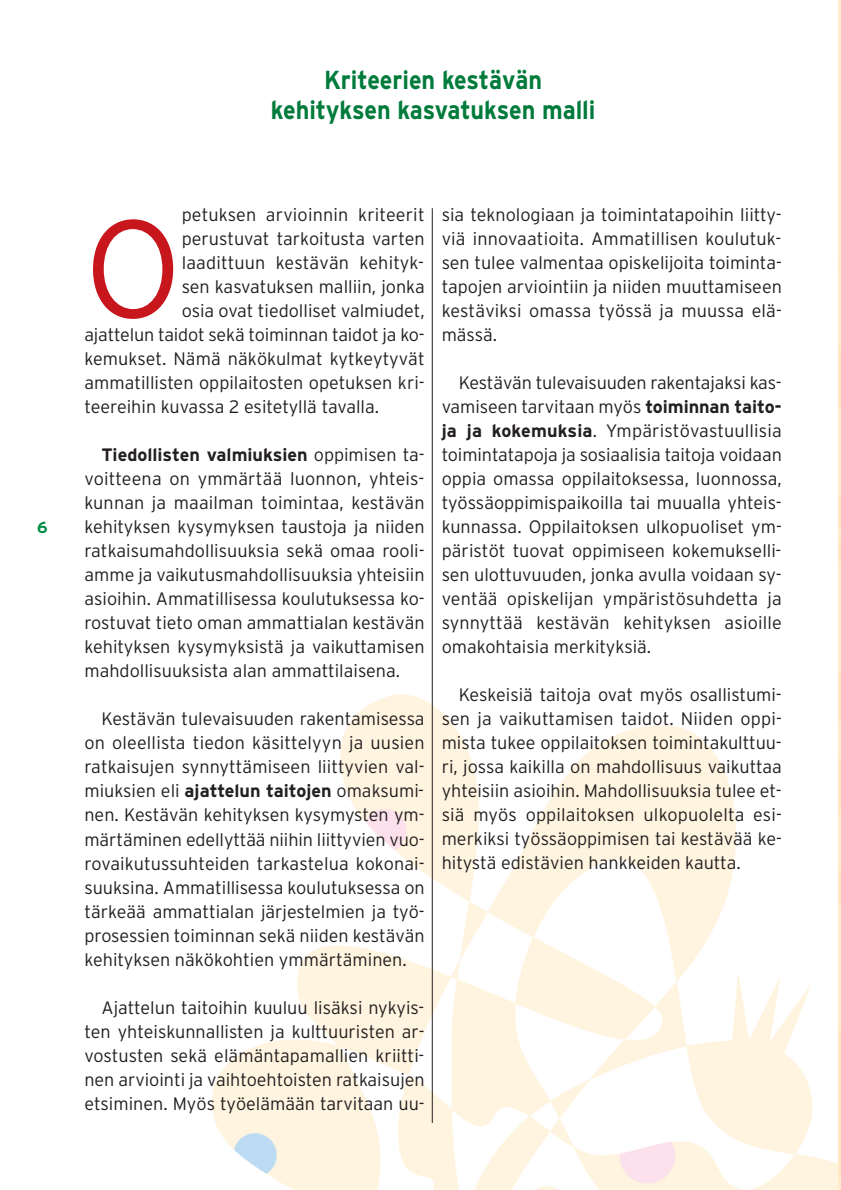
<style>
.page{position:relative;width:841px;height:1190px;background:#fff}
.page>*{position:absolute;margin:0;border:0;box-sizing:border-box;transform-origin:0 0}
.t1{font:300 138px "Interstate";color:#c8161d}
.t2{font:700 26px/30px "Interstate";color:#007b3b;text-align:center;scale:.9 1}
.t3{font:300 18px/24px "Interstate";color:#231f20;text-align:justify}
.t4{font:700 16px "Interstate";color:#008d45}
.s1{font-weight:700}
</style>
<div class="page">
<img style="left:212px;top:693px;width:626px;height:497px">
<hr style="left:432px;top:208px;width:1px;height:915px;background:#231f20">
<p class="t4" style="left:37px;top:522px;width:12px">6</p>
<h2 class="t2" style="left:271px;top:67px;width:362px">Kriteerien kestävän kehityksen kasvatuksen malli</h2>
<p class="t3" style="left:182px;top:205px;width:244px">petuksen arvioinnin kriteerit</p>
<p class="t3" style="left:182px;top:229px;width:244px">perustuvat tarkoitusta varten</p>
<p class="t3" style="left:182px;top:253px;width:244px">laadittuun kestävän kehityk-</p>
<p class="t3" style="left:182px;top:277px;width:244px">sen kasvatuksen malliin, jonka</p>
<p class="t3" style="left:182px;top:301px;width:244px">osia ovat tiedolliset valmiudet,</p>
<p class="t3" style="left:84px;top:325px;width:342px">ajattelun taidot sekä toiminnan taidot ja ko-</p>
<p class="t3" style="left:84px;top:349px;width:342px">kemukset. Nämä näkökulmat kytkeytyvät</p>
<p class="t3" style="left:84px;top:373px;width:342px">ammatillisten oppilaitosten opetuksen kri-</p>
<p class="t3" style="left:84px;top:397px;width:296px">teereihin kuvassa 2 esitetyllä tavalla.</p>
<p class="t3" style="left:84px;top:445px;width:342px;text-indent:17px"><span class="s1">Tiedollisten valmiuksien</span> oppimisen ta&shy;voitteena on ymmärtää luonnon, yhteis&shy;kunnan ja maailman toimintaa, kestävän kehityksen kysymyksen taustoja ja niiden ratkaisumahdollisuuksia sekä omaa rooli&shy;amme ja vaikutusmahdollisuuksia yhteisiin asioihin. Ammatillisessa koulutuksessa ko&shy;rostuvat tieto oman ammattialan kestävän kehityksen kysymyksistä ja vaikuttamisen mahdollisuuksista alan ammattilaisena.</p>
<p class="t3" style="left:84px;top:709px;width:342px;text-indent:17px">Kestävän tulevaisuuden rakentamisessa on oleellista tiedon käsittelyyn ja uusien ratkaisujen synnyttämiseen liittyvien val&shy;miuksien eli <span class="s1">ajattelun taitojen</span> omaksumi&shy;nen. Kestävän kehityksen kysymysten ym&shy;märtäminen edellyttää niihin liittyvien vuo&shy;rovaikutussuhteiden tarkastelua kokonai&shy;suuksina. Ammatillisessa koulutuksessa on tärkeää ammattialan järjestelmien ja työ - prosessien toiminnan sekä niiden kestävän kehityksen näkökohtien ymmärtäminen.</p>
<p class="t3" style="left:84px;top:997px;width:342px;text-indent:17px">Ajattelun taitoihin kuuluu lisäksi nykyis&shy;ten yhteiskunnallisten ja kulttuuristen ar&shy;vostusten sekä elämäntapamallien kriitti&shy;nen arviointi ja vaihtoehtoisten ratkaisujen etsiminen. Myös työelämään tarvitaan uu-</p>
<h1 class="t1" style="left:84px;top:217px;width:99px">O</h1>
<p class="t3" style="left:442px;top:205px;width:342px">sia teknologiaan ja toimintatapoihin liitty&shy;viä innovaatioita. Ammatillisen koulutuk&shy;sen tulee valmentaa opiskelijoita toiminta&shy;tapojen arviointiin ja niiden muuttamiseen kestäviksi omassa työssä ja muussa elä&shy;mässä.</p>
<p class="t3" style="left:442px;top:372px;width:342px;text-indent:17px">Kestävän tulevaisuuden rakentajaksi kas&shy;vamiseen tarvitaan myös <span class="s1">toiminnan taito&shy;ja ja kokemuksia</span>. Ympäristövastuullisia toimintatapoja ja sosiaalisia taitoja voidaan oppia omassa oppilaitoksessa, luonnossa, työssäoppimispaikoilla tai muualla yhteis&shy;kunnassa. Oppilaitoksen ulkopuoliset ym&shy;päristöt tuovat oppimiseen kokemukselli&shy;sen ulottuvuuden, jonka avulla voidaan sy&shy;ventää opiskelijan ympäristösuhdetta ja synnyttää kestävän kehityksen asioille omakohtaisia merkityksiä.</p>
<p class="t3" style="left:442px;top:684px;width:342px;text-indent:17px">Keskeisiä taitoja ovat myös osallistumi&shy;sen ja vaikuttamisen taidot. Niiden oppi&shy;mista tukee oppilaitoksen toimintakulttuu&shy;ri, jossa kaikilla on mahdollisuus vaikuttaa yhteisiin asioihin. Mahdollisuuksia tulee et&shy;siä myös oppilaitoksen ulkopuolelta esi&shy;merkiksi työssäoppimisen tai kestävää ke&shy;hitystä edistävien hankkeiden kautta.</p>
</div>
